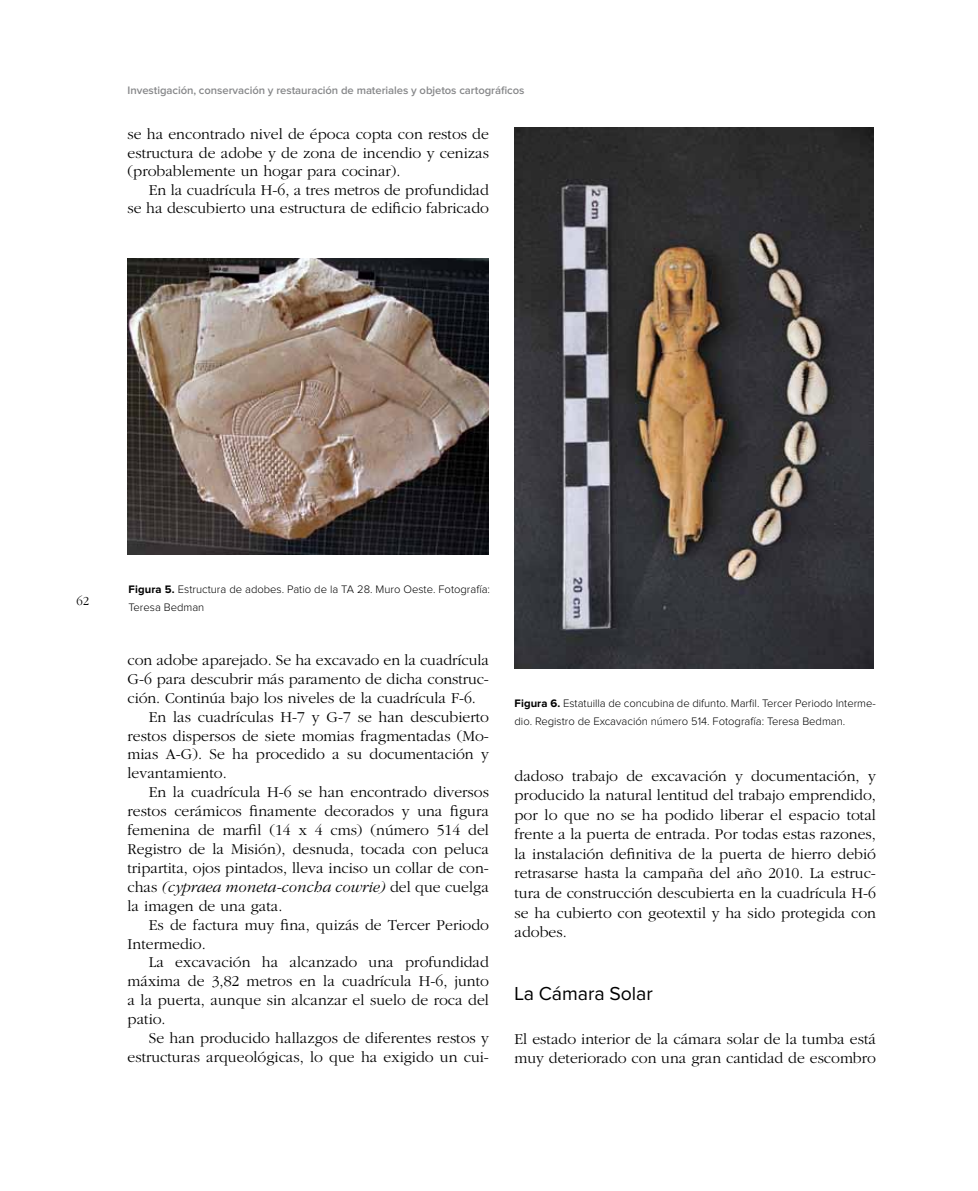
<style>
.page{position:relative;width:978px;height:1191px;background:#fff}
.page>*{position:absolute;margin:0;border:0;box-sizing:border-box;transform-origin:0 0}
.t1{font:19.5px "Proxima Nova";letter-spacing:-.005em;color:#000}
.t2{font:300 15.75px/19.5px "Garamond";color:#000;text-align:justify}
.t3{font:italic 300 15.75px "Garamond";color:#000}
.t4{font:300 12.75px "Garamond";color:#000}
.t5{font:300 11.25px/17.7px "Proxima Nova";color:#000}
.t6{font:600 11.25px "Proxima Nova";letter-spacing:-.005em;color:#87888a}
.s1{font-weight:700}
.s2{font-style:normal}
</style>
<div class="page">
<img style="left:128px;top:258px;width:361px;height:296px">
<img style="left:514px;top:128px;width:360px;height:540px">
<p class="t6" style="left:128px;top:85px;width:398px">Investigación, conservación y restauración de materiales y objetos cartográficos</p>
<p class="t2" style="left:128px;top:125px;width:363px;line-height:18.5px">se ha encontrado nivel de época copta con restos de estructura de adobe y de zona de incendio y cenizas (probablemente un hogar para cocinar).</p>
<p class="t2" style="left:128px;top:181px;width:363px;line-height:18.5px;text-align:right">En la cuadrícula H-6, a tres metros de profundidad<br>se ha descubierto una estructura de edificio fabricado</p>
<p class="t4" style="left:77px;top:594px;width:14px">62</p>
<p class="t5" style="left:129px;top:581px;width:363px"><span class="s1">Figura 5.</span> Estructura de adobes. Patio de la TA 28. Muro Oeste. Fotografía:<br>Teresa Bedman</p>
<p class="t2" style="left:128px;top:650px;width:363px">con adobe aparejado. Se ha excavado en la cuadrícula</p>
<p class="t2" style="left:128px;top:669px;width:363px">G-6 para descubrir más paramento de dicha construc-</p>
<p class="t2" style="left:128px;top:688px;width:350px">ción. Continúa bajo los niveles de la cuadrícula F-6.</p>
<p class="t2" style="left:149px;top:707px;width:342px">En las cuadrículas H-7 y G-7 se han descubierto</p>
<p class="t2" style="left:128px;top:726px;width:363px">restos dispersos de siete momias fragmentadas (Mo-</p>
<p class="t2" style="left:128px;top:745px;width:363px">mias A-G). Se ha procedido a su documentación y</p>
<p class="t2" style="left:128px;top:764px;width:101px">levantamiento.</p>
<p class="t2" style="left:149px;top:783px;width:342px">En la cuadrícula H-6 se han encontrado diversos</p>
<p class="t2" style="left:128px;top:801px;width:363px">restos cerámicos finamente decorados y una figura</p>
<p class="t2" style="left:128px;top:820px;width:363px">femenina de marfil (14 x 4 cms) (número 514 del</p>
<p class="t2" style="left:128px;top:839px;width:363px">Registro de la Misión), desnuda, tocada con peluca</p>
<p class="t2" style="left:128px;top:858px;width:363px">tripartita, ojos pintados, lleva inciso un collar de con-</p>
<p class="t3" style="left:128px;top:878px;width:363px"><span class="s2">chas</span> (cypraea moneta-concha cowrie) <span class="s2">del que cuelga</span></p>
<p class="t2" style="left:128px;top:896px;width:156px">la imagen de una gata.</p>
<p class="t2" style="left:149px;top:915px;width:342px">Es de factura muy fina, quizás de Tercer Periodo</p>
<p class="t2" style="left:128px;top:934px;width:80px">Intermedio.</p>
<p class="t2" style="left:149px;top:953px;width:342px">La excavación ha alcanzado una profundidad</p>
<p class="t2" style="left:128px;top:972px;width:363px">máxima de 3,82 metros en la cuadrícula H-6, junto</p>
<p class="t2" style="left:128px;top:990px;width:363px">a la puerta, aunque sin alcanzar el suelo de roca del</p>
<p class="t2" style="left:128px;top:1009px;width:40px">patio.</p>
<p class="t2" style="left:149px;top:1028px;width:342px">Se han producido hallazgos de diferentes restos y</p>
<p class="t2" style="left:128px;top:1047px;width:363px">estructuras arqueológicas, lo que ha exigido un cui-</p>
<p class="t5" style="left:514px;top:695px;width:363px"><span class="s1">Figura 6.</span> Estatuilla de concubina de difunto. Marfil. Tercer Periodo Interme&shy;dio. Registro de Excavación número 514. Fotografía: Teresa Bedman.</p>
<p class="t2" style="left:514px;top:766px;width:363px">dadoso trabajo de excavación y documentación, y producido la natural lentitud del trabajo emprendido, por lo que no se ha podido liberar el espacio total frente a la puerta de entrada. Por todas estas razones, la instalación definitiva de la puerta de hierro debió retrasarse hasta la campaña del año 2010. La estruc&shy;tura de construcción descubierta en la cuadrícula H-6 se ha cubierto con geotextil y ha sido protegida con adobes.</p>
<p class="t1" style="left:514px;top:984px;width:140px">La Cámara Solar</p>
<p class="t2" style="left:514px;top:1029px;width:363px">El estado interior de la cámara solar de la tumba está muy deteriorado con una gran cantidad de escombro</p>
</div>
